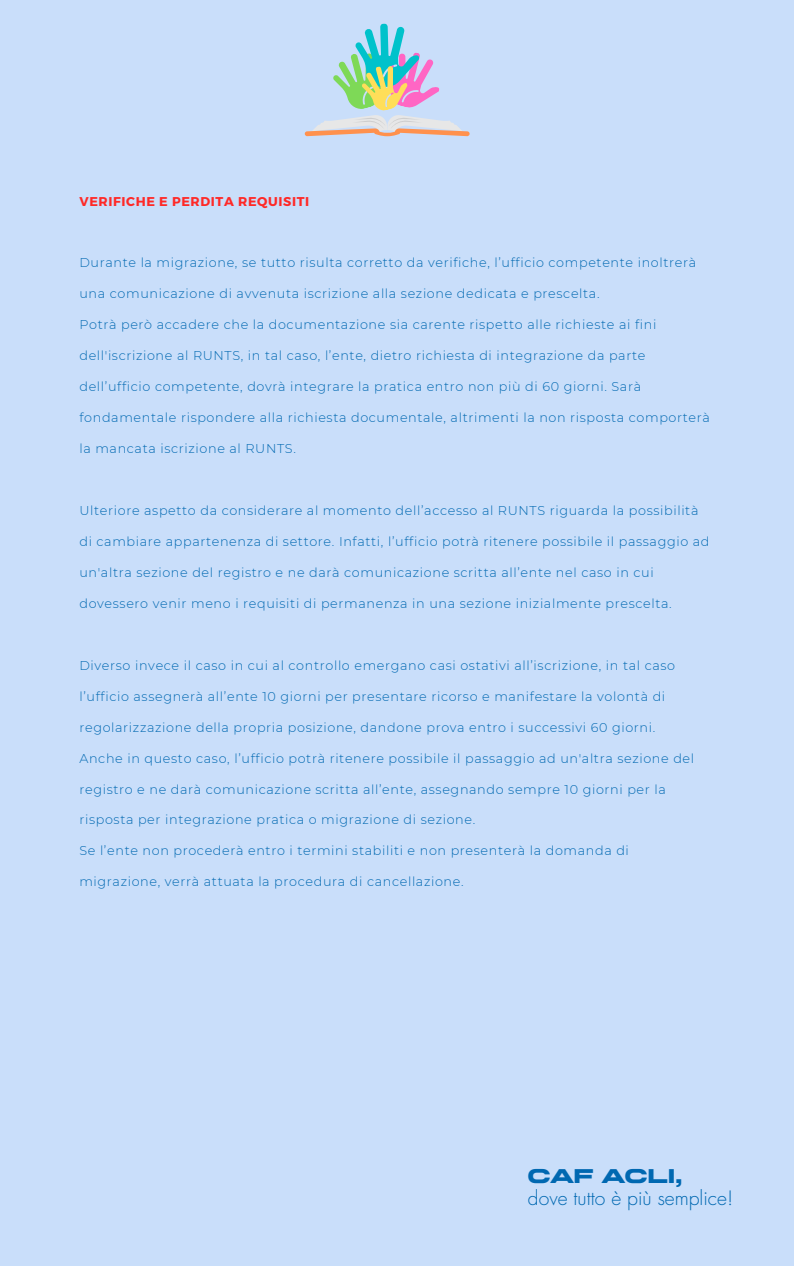
<style>
.page{position:relative;width:794px;height:1266px;background:#fff}
.page>*{position:absolute;margin:0;border:0;box-sizing:border-box;transform-origin:0 0}
.t1{font:700 19.8px "Miedinger W01";color:#0068b1}
.t2{font:300 19.27px "Futura Std";color:#0068b1}
.t3{font:300 12.75px "Montserrat";letter-spacing:.05em;color:#0068b1}
.t4{font:700 12.75px "Montserrat";letter-spacing:.05em;color:#ff2927}
</style>
<div class="page">
<div style="left:0;top:0;width:793px;height:1266px;background:#c9defa"></div>
<svg style="left:304px;top:23px;width:165px;height:113px"></svg>
<p class="t4" style="left:79px;top:194px;width:231px">VERIFICHE E PERDITA REQUISITI</p>
<p class="t3" style="left:79px;top:255px;width:618px">Durante la migrazione, se tutto risulta corretto da verifiche, l’ufficio competente inoltrerà</p>
<p class="t3" style="left:79px;top:286px;width:521px">una comunicazione di avvenuta iscrizione alla sezione dedicata e prescelta.</p>
<p class="t3" style="left:79px;top:317px;width:578px">Potrà però accadere che la documentazione sia carente rispetto alle richieste ai fini</p>
<p class="t3" style="left:79px;top:348px;width:567px">dell'iscrizione al RUNTS, in tal caso, l’ente, dietro richiesta di integrazione da parte</p>
<p class="t3" style="left:79px;top:379px;width:563px">dell’ufficio competente, dovrà integrare la pratica entro non più di 60 giorni. Sarà</p>
<p class="t3" style="left:79px;top:410px;width:631px">fondamentale rispondere alla richiesta documentale, altrimenti la non risposta comporterà</p>
<p class="t3" style="left:79px;top:440px;width:218px">la mancata iscrizione al RUNTS.</p>
<p class="t3" style="left:79px;top:502px;width:620px">Ulteriore aspetto da considerare al momento dell’accesso al RUNTS riguarda la possibilità</p>
<p class="t3" style="left:79px;top:533px;width:631px">di cambiare appartenenza di settore. Infatti, l’ufficio potrà ritenere possibile il passaggio ad</p>
<p class="t3" style="left:79px;top:564px;width:575px">un'altra sezione del registro e ne darà comunicazione scritta all’ente nel caso in cui</p>
<p class="t3" style="left:79px;top:595px;width:593px">dovessero venir meno i requisiti di permanenza in una sezione inizialmente prescelta.</p>
<p class="t3" style="left:79px;top:657px;width:597px">Diverso invece il caso in cui al controllo emergano casi ostativi all’iscrizione, in tal caso</p>
<p class="t3" style="left:79px;top:688px;width:587px">l’ufficio assegnerà all’ente 10 giorni per presentare ricorso e manifestare la volontà di</p>
<p class="t3" style="left:79px;top:719px;width:577px">regolarizzazione della propria posizione, dandone prova entro i successivi 60 giorni.</p>
<p class="t3" style="left:79px;top:750px;width:616px">Anche in questo caso, l’ufficio potrà ritenere possibile il passaggio ad un'altra sezione del</p>
<p class="t3" style="left:79px;top:781px;width:587px">registro e ne darà comunicazione scritta all’ente, assegnando sempre 10 giorni per la</p>
<p class="t3" style="left:79px;top:812px;width:397px">risposta per integrazione pratica o migrazione di sezione.</p>
<p class="t3" style="left:79px;top:843px;width:550px">Se l’ente non procederà entro i termini stabiliti e non presenterà la domanda di</p>
<p class="t3" style="left:79px;top:874px;width:385px">migrazione, verrà attuata la procedura di cancellazione.</p>
<p class="t1" style="left:527px;top:1163px;width:156px">CAF ACLI,</p>
<p class="t2" style="left:527px;top:1189px;width:207px">dove tutto è più semplice!</p>
</div>
